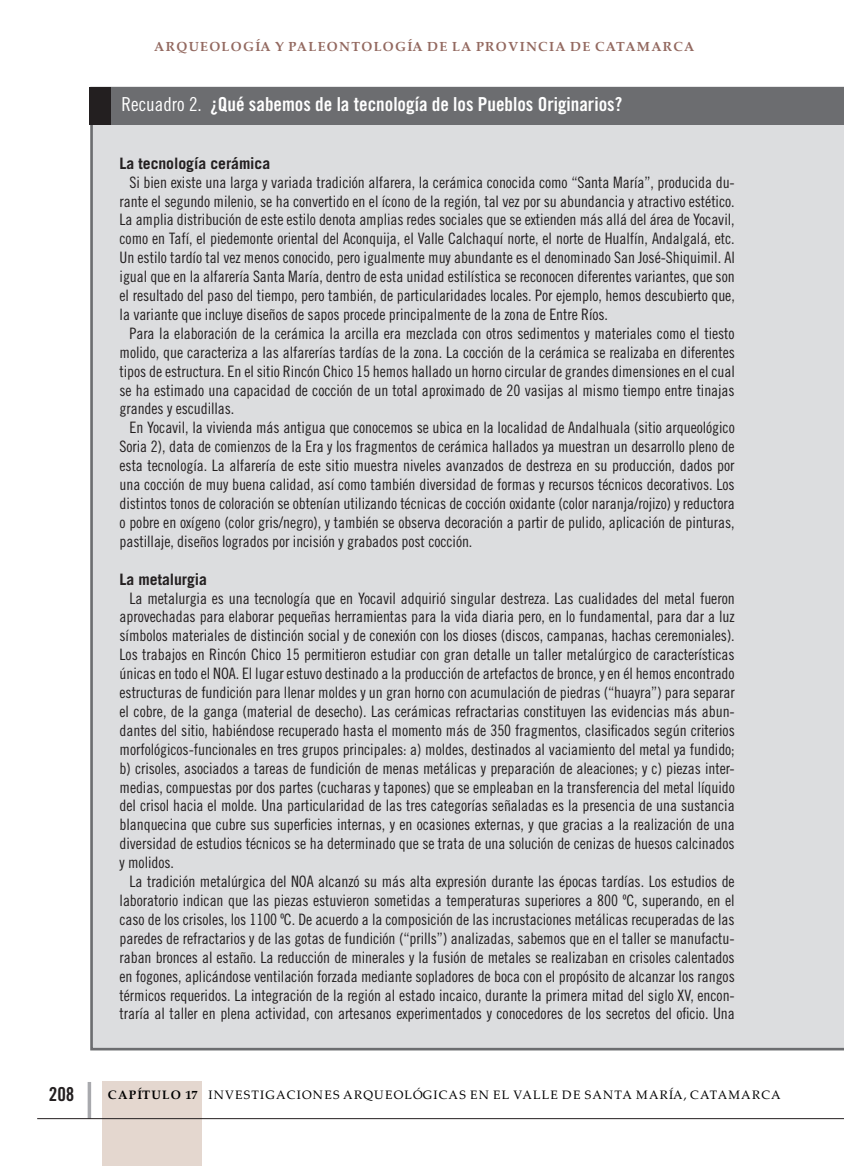
<style>
.page{position:relative;width:844px;height:1166px;background:#fff}
.page>*{position:absolute;margin:0;border:0;box-sizing:border-box;transform-origin:0 0}
.t1{font:19.25px "Trade Gothic Bold Cond Twenty";color:#fff}
.t2{font:19.25px "Trade Gothic Bold Cond Twenty";color:#231f20}
.t3{font:15.75px/18.9px "Trade Gothic Cond Eighteen";letter-spacing:-.005em;color:#231f20;text-align:justify}
.t4{font:700 15.75px "Trade Gothic";letter-spacing:-.005em;color:#231f20}
.t5{font:700 13.12px "Palatino Linotype";letter-spacing:.1em;color:#936960}
.t6{font:12.25px "Palatino Linotype";letter-spacing:.095em;color:#000}
.t7{font:700 12.25px "Palatino Linotype";letter-spacing:.05em;color:#000}
.s1{font-family:"Trade Gothic Cond Eighteen"}
</style>
<div class="page">
<div style="left:102px;top:1082px;width:99px;height:84px;background:#e4d7cf"></div>
<hr style="left:88px;top:1082px;width:3px;height:36px;background:#a8a9ad">
<hr style="left:37px;top:1118px;width:806px;height:1px;background:#231f20">
<div style="left:90px;top:87px;width:753px;height:963px;background:#dcdddf"></div>
<div style="left:90px;top:88px;width:753px;height:36px;background:#6c6d70"></div>
<div style="left:89px;top:87px;width:22px;height:37px;background:#231f20"></div>
<p class="t5" style="left:154px;top:38px;width:538px">ARQUEOLOGÍA Y PALEONTOLOGÍA DE LA PROVINCIA DE CATAMARCA</p>
<p class="t1" style="left:122px;top:93px;width:502px"><span class="s1">Recuadro 2.</span> ¿Qué sabemos de la tecnología de los Pueblos Originarios?</p>
<p class="t4" style="left:119px;top:153px;width:152px">La tecnología cerámica</p>
<p class="t3" style="left:119px;top:172px;width:616px;text-indent:10px">Si bien existe una larga y variada tradición alfarera, la cerámica conocida como “Santa María”, producida du&shy;rante el segundo milenio, se ha convertido en el ícono de la región, tal vez por su abundancia y atractivo estético.<br>La amplia distribución de este estilo denota amplias redes sociales que se extienden más allá del área de Yocavil, como en Tafí, el piedemonte oriental del Aconquija, el Valle Calchaquí norte, el norte de Hualfín, Andalgalá, etc.<br>Un estilo tardío tal vez menos conocido, pero igualmente muy abundante es el denominado San José-Shiquimil. Al igual que en la alfarería Santa María, dentro de esta unidad estilística se reconocen diferentes variantes, que son el resultado del paso del tiempo, pero también, de particularidades locales. Por ejemplo, hemos descubierto que, la variante que incluye diseños de sapos procede principalmente de la zona de Entre Ríos.</p>
<p class="t3" style="left:119px;top:324px;width:616px;text-indent:10px">Para la elaboración de la cerámica la arcilla era mezclada con otros sedimentos y materiales como el tiesto molido, que caracteriza a las alfarerías tardías de la zona. La cocción de la cerámica se realizaba en diferentes tipos de estructura. En el sitio Rincón Chico 15 hemos hallado un horno circular de grandes dimensiones en el cual se ha estimado una capacidad de cocción de un total aproximado de 20 vasijas al mismo tiempo entre tinajas grandes y escudillas.</p>
<p class="t3" style="left:119px;top:418px;width:616px;text-indent:10px">En Yocavil, la vivienda más antigua que conocemos se ubica en la localidad de Andalhuala (sitio arqueológico Soria 2), data de comienzos de la Era y los fragmentos de cerámica hallados ya muestran un desarrollo pleno de esta tecnología. La alfarería de este sitio muestra niveles avanzados de destreza en su producción, dados por una cocción de muy buena calidad, así como también diversidad de formas y recursos técnicos decorativos. Los distintos tonos de coloración se obtenían utilizando técnicas de cocción oxidante (color naranja/rojizo) y reductora o pobre en oxígeno (color gris/negro), y también se observa decoración a partir de pulido, aplicación de pinturas, pastillaje, diseños logrados por incisión y grabados post cocción.</p>
<p class="t4" style="left:119px;top:569px;width:89px">La metalurgia</p>
<p class="t3" style="left:119px;top:588px;width:616px;text-indent:10px">La metalurgia es una tecnología que en Yocavil adquirió singular destreza. Las cualidades del metal fueron aprovechadas para elaborar pequeñas herramientas para la vida diaria pero, en lo fundamental, para dar a luz símbolos materiales de distinción social y de conexión con los dioses (discos, campanas, hachas ceremoniales).<br>Los trabajos en Rincón Chico 15 permitieron estudiar con gran detalle un taller metalúrgico de características únicas en todo el NOA. El lugar estuvo destinado a la producción de artefactos de bronce, y en él hemos encontrado estructuras de fundición para llenar moldes y un gran horno con acumulación de piedras (“huayra”) para separar el cobre, de la ganga (material de desecho). Las cerámicas refractarias constituyen las evidencias más abun&shy;dantes del sitio, habiéndose recuperado hasta el momento más de 350 fragmentos, clasificados según criterios morfológicos-funcionales en tres grupos principales: a) moldes, destinados al vaciamiento del metal ya fundido; b) crisoles, asociados a tareas de fundición de menas metálicas y preparación de aleaciones; y c) piezas inter&shy;medias, compuestas por dos partes (cucharas y tapones) que se empleaban en la transferencia del metal líquido del crisol hacia el molde. Una particularidad de las tres categorías señaladas es la presencia de una sustancia blanquecina que cubre sus superficies internas, y en ocasiones externas, y que gracias a la realización de una diversidad de estudios técnicos se ha determinado que se trata de una solución de cenizas de huesos calcinados y molidos.</p>
<p class="t3" style="left:119px;top:872px;width:616px;text-indent:10px">La tradición metalúrgica del NOA alcanzó su más alta expresión durante las épocas tardías. Los estudios de laboratorio indican que las piezas estuvieron sometidas a temperaturas superiores a 800 ºC, superando, en el caso de los crisoles, los 1100 ºC. De acuerdo a la composición de las incrustaciones metálicas recuperadas de las paredes de refractarios y de las gotas de fundición (“prills”) analizadas, sabemos que en el taller se manufactu&shy;raban bronces al estaño. La reducción de minerales y la fusión de metales se realizaban en crisoles calentados en fogones, aplicándose ventilación forzada mediante sopladores de boca con el propósito de alcanzar los rangos térmicos requeridos. La integración de la región al estado incaico, durante la primera mitad del siglo XV, encon&shy;traría al taller en plena actividad, con artesanos experimentados y conocedores de los secretos del oficio. Una</p>
<p class="t2" style="left:49px;top:1082px;width:27px">208</p>
<p class="t7" style="left:108px;top:1086px;width:45px">CAPÍTULO</p>
<p class="t7" style="left:185px;top:1086px;width:14px">17</p>
<p class="t6" style="left:208px;top:1086px;width:573px">INVESTIGACIONES ARQUEOLÓGICAS EN EL VALLE DE SANTA MARÍA, CATAMARCA</p>
</div>
